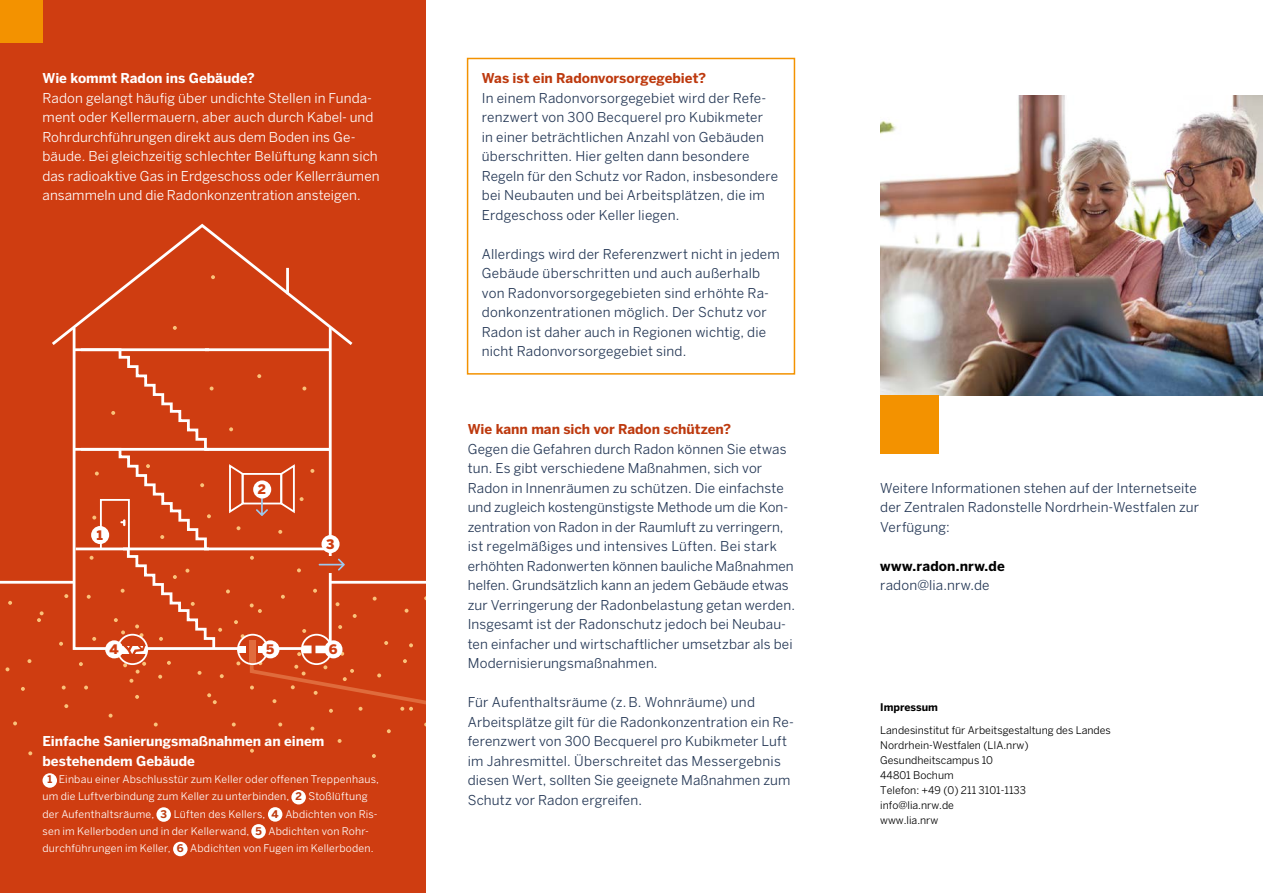
<style>
.page{position:relative;width:1263px;height:893px;background:#fff}
.page>*{position:absolute;margin:0;border:0;box-sizing:border-box;transform-origin:0 0}
.LIA_Copy{font:13.5px/19.5px "Benton Sans";letter-spacing:.01em;color:#233654}
.LIA_Copy-2{font:13.5px/19.5px "Benton Sans";letter-spacing:.005em;color:#fff}
.LIA_H3{font:700 13.5px/19.5px "Benton Sans";color:#fff}
.LIA_H3-2{font:700 13.5px "Benton Sans";color:#bd390e}
.LIA_Copy-3{font:700 13.5px "Benton Sans";letter-spacing:.01em;color:#000}
.t1{font:900 13.05px "Benton Sans";color:#cf3d11}
.LIA_Copy-4{font:10.5px/17.2px "Benton Sans";letter-spacing:.02em;color:#fff}
.Impressum{font:10.5px/15px "Benton Sans";color:#000}
.Impressum-2{font:700 10.5px "Benton Sans";color:#000}
.s1{font-weight:700;color:#bd390e}
</style>
<div class="page">
<div style="left:0;top:0;width:425px;height:893px;background:#cf3d11"></div>
<hr style="left:0;top:581px;width:74px;height:3px;background:#fff">
<svg style="left:13px;top:721px;width:4px;height:4px"></svg>
<svg style="left:338px;top:739px;width:4px;height:4px"></svg>
<svg style="left:372px;top:754px;width:4px;height:4px"></svg>
<svg style="left:250px;top:749px;width:4px;height:4px"></svg>
<svg style="left:27px;top:659px;width:4px;height:4px"></svg>
<svg style="left:8px;top:601px;width:4px;height:4px"></svg>
<svg style="left:28px;top:751px;width:4px;height:4px"></svg>
<svg style="left:21px;top:687px;width:4px;height:4px"></svg>
<svg style="left:6px;top:667px;width:3px;height:4px"></svg>
<svg style="left:37px;top:223px;width:388px;height:510px"></svg>
<div style="left:301px;top:634px;width:31px;height:31px;border:2px solid #fff;border-radius:50%"></div>
<div style="left:105px;top:640px;width:18px;height:18px;background:#fff;border-radius:50%"></div>
<div style="left:261px;top:640px;width:18px;height:18px;background:#fff;border-radius:50%"></div>
<div style="left:324px;top:640px;width:18px;height:18px;background:#fff;border-radius:50%"></div>
<div style="left:291px;top:790px;width:15px;height:14px;background:#fff;border-radius:50%"></div>
<div style="left:43px;top:773px;width:14px;height:15px;background:#fff;border-radius:50%"></div>
<img style="left:880px;top:96px;width:383px;height:299px">
<div style="left:880px;top:395px;width:59px;height:59px;background:#f39200"></div>
<div style="left:0;top:0;width:43px;height:43px;background:#f39200"></div>
<div style="left:467px;top:58px;width:328px;height:317px;border:2px solid #f39200"></div>
<div style="left:156px;top:807px;width:15px;height:15px;background:#fff;border-radius:50%"></div>
<div style="left:268px;top:807px;width:14px;height:15px;background:#fff;border-radius:50%"></div>
<div style="left:173px;top:842px;width:15px;height:14px;background:#fff;border-radius:50%"></div>
<div style="left:251px;top:824px;width:15px;height:15px;background:#fff;border-radius:50%"></div>
<h3 class="LIA_H3" style="left:43px;top:68px;width:214px">Wie kommt Radon ins Gebäude?</h3>
<p class="LIA_Copy-2" style="left:43px;top:88px;width:339px">Radon gelangt häufig über undichte Stellen in Funda&shy;ment oder Kellermauern, aber auch durch Kabel- und Rohrdurchführungen direkt aus dem Boden ins Ge&shy;bäude. Bei gleichzeitig schlechter Belüftung kann sich das radioaktive Gas in Erdgeschoss oder Kellerräumen ansammeln und die Radonkonzentration ansteigen.</p>
<p class="t1" style="left:97px;top:527px;width:8px">1</p>
<p class="t1" style="left:258px;top:482px;width:10px">2</p>
<p class="t1" style="left:326px;top:536px;width:10px">3</p>
<p class="t1" style="left:109px;top:641px;width:11px">4</p>
<p class="t1" style="left:266px;top:641px;width:10px">5</p>
<p class="t1" style="left:329px;top:641px;width:10px">6</p>
<h3 class="LIA_H3" style="left:43px;top:731px;width:283px">Einfache Sanierungsmaßnahmen an einem bestehendem Gebäude</h3>
<p class="LIA_Copy-4" style="left:43px;top:770px;width:338px;text-indent:5px"><span class="s1">1</span> Einbau einer Abschlusstür zum Keller oder offenen Treppenhaus, um die Luftverbindung zum Keller zu unterbinden, <span class="s1">2</span> Stoßlüftung der Aufenthaltsräume, <span class="s1">3</span> Lüften des Kellers, <span class="s1">4</span> Abdichten von Ris&shy;sen im Kellerboden und in der Kellerwand, <span class="s1">5</span> Abdichten von Rohr&shy;durchführungen im Keller, <span class="s1">6</span> Abdichten von Fugen im Kellerboden.</p>
<h3 class="LIA_H3-2" style="left:482px;top:70px;width:226px">Was ist ein Radonvorsorgegebiet?</h3>
<p class="LIA_Copy" style="left:482px;top:88px;width:298px">In einem Radonvorsorgegebiet wird der Refe&shy;renzwert von 300 Becquerel pro Kubikmeter<br>in einer beträchtlichen Anzahl von Gebäuden überschritten. Hier gelten dann besondere Regeln für den Schutz vor Radon, insbesondere bei Neubauten und bei Arbeitsplätzen, die im Erdgeschoss oder Keller liegen.</p>
<p class="LIA_Copy" style="left:482px;top:244px;width:299px">Allerdings wird der Referenzwert nicht in jedem Gebäude überschritten und auch außerhalb von Radonvorsorgegebieten sind erhöhte Ra&shy;donkonzentrationen möglich. Der Schutz vor Radon ist daher auch in Regionen wichtig, die nicht Radonvorsorgegebiet sind.</p>
<h3 class="LIA_H3-2" style="left:468px;top:421px;width:265px">Wie kann man sich vor Radon schützen?</h3>
<p class="LIA_Copy" style="left:468px;top:439px;width:329px">Gegen die Gefahren durch Radon können Sie etwas tun. Es gibt verschiedene Maßnahmen, sich vor Radon in Innenräumen zu schützen. Die einfachste und zugleich kostengünstigste Methode um die Kon&shy;zentration von Radon in der Raumluft zu verringern, ist regelmäßiges und intensives Lüften. Bei stark erhöhten Radonwerten können bauliche Maßnahmen helfen. Grundsätzlich kann an jedem Gebäude etwas zur Verringerung der Radonbelastung getan werden.<br>Insgesamt ist der Radonschutz jedoch bei Neubau&shy;ten einfacher und wirtschaftlicher umsetzbar als bei Modernisierungsmaßnahmen.</p>
<p class="LIA_Copy" style="left:468px;top:692px;width:328px">Für Aufenthaltsräume (z.B. Wohnräume) und Arbeitsplätze gilt für die Radonkonzentration ein Re&shy;ferenzwert von 300 Becquerel pro Kubikmeter Luft im Jahresmittel. Überschreitet das Messergebnis diesen Wert, sollten Sie geeignete Maßnahmen zum Schutz vor Radon ergreifen.</p>
<p class="LIA_Copy" style="left:880px;top:478px;width:320px">Weitere Informationen stehen auf der Internetseite der Zentralen Radonstelle Nordrhein-Westfalen zur<br>Verfügung:</p>
<p class="LIA_Copy-3" style="left:880px;top:558px;width:126px">www.radon.nrw.de</p>
<p class="LIA_Copy" style="left:880px;top:575px;width:111px">radon@lia.nrw.de</p>
<p class="Impressum-2" style="left:880px;top:701px;width:59px">Impressum</p>
<p class="Impressum" style="left:880px;top:723px;width:232px">Landesinstitut für Arbeitsgestaltung des Landes<br>Nordrhein-Westfalen (LIA.nrw)</p>
<p class="Impressum" style="left:880px;top:753px;width:114px">Gesundheitscampus 10</p>
<p class="Impressum" style="left:880px;top:768px;width:75px">44801 Bochum</p>
<p class="Impressum" style="left:880px;top:783px;width:147px">Telefon: +49 (0) 211 3101-1133</p>
<p class="Impressum" style="left:880px;top:798px;width:75px">info@lia.nrw.de</p>
<p class="Impressum" style="left:880px;top:813px;width:60px">www.lia.nrw</p>
</div>
